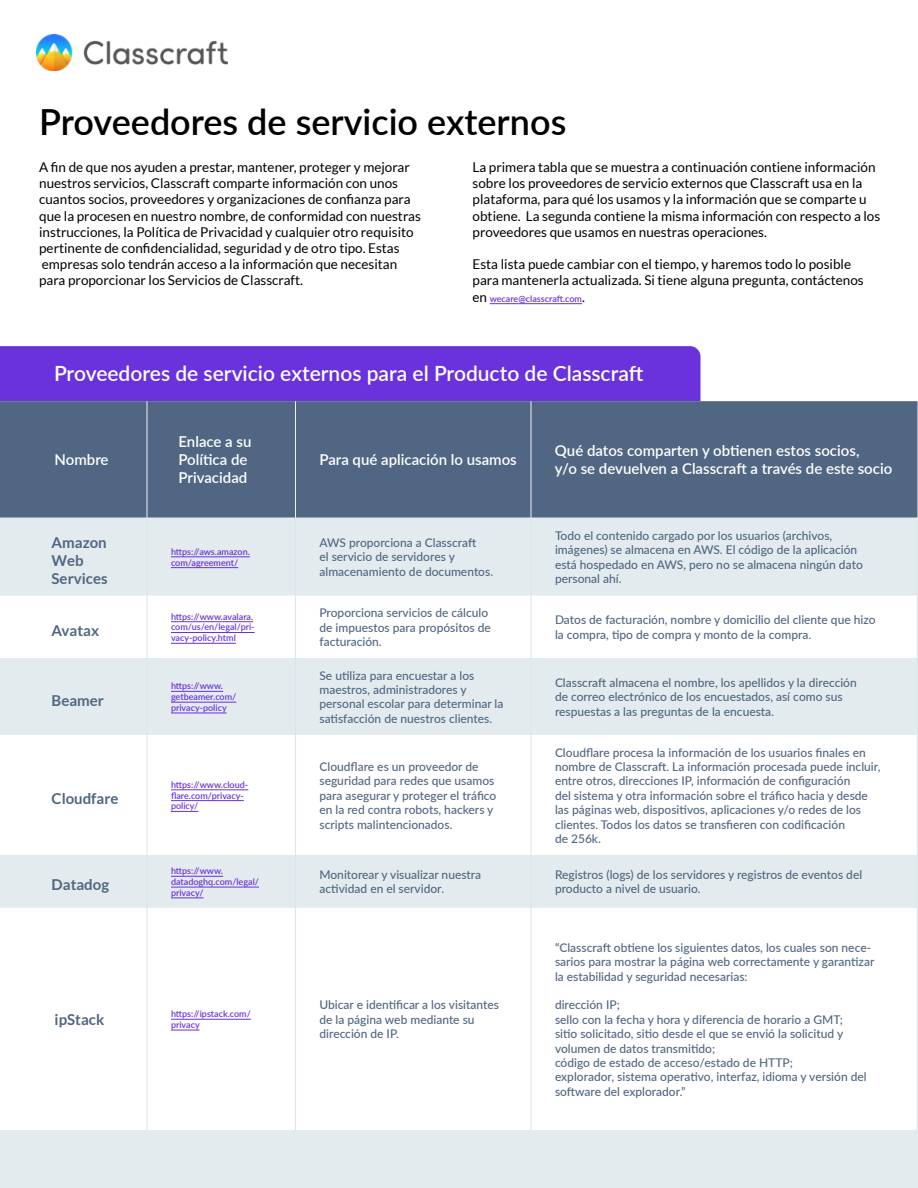
<style>
.page{position:relative;width:918px;height:1188px;background:#fff}
.page>*{position:absolute;margin:0;border:0;box-sizing:border-box;transform-origin:0 0}
.t1{font:600 36px "Lato";color:#000}
.t2{font:600 21px "Lato";color:#fff}
.t3{font:600 15px/18px "Lato";color:#fff}
.t4{font:700 15px/18px "Lato";color:#506682}
.t5{font:13.5px/16.2px "Lato";color:#000}
.t6{font:500 12px/14.4px "Lato";color:#506682}
.t7{font:600 9px/10.8px "Lato";color:#6932dc}
.s1{font-weight:400;font-size:13.5px;color:#000}
</style>
<div class="page">
<div style="left:0;top:346px;width:700px;height:55px;background:#6932dc"></div>
<div style="left:0;top:401px;width:918px;height:787px;background:#e3ebee"></div>
<img style="left:37px;top:35px;width:191px;height:36px">
<hr style="left:490px;top:303px;width:92px;height:1px;background:#6932dc">
<div style="left:0;top:401px;width:917px;height:117px;background:#506682"></div>
<svg style="left:0;top:596px;width:917px;height:534px;fill:#fff"></svg>
<hr style="left:530px;top:517px;width:2px;height:79px;background:#dce6ea">
<hr style="left:917px;top:517px;width:1px;height:79px;background:#dce6ea">
<hr style="left:530px;top:596px;width:2px;height:62px;background:#dce6ea">
<hr style="left:917px;top:596px;width:1px;height:62px;background:#dce6ea">
<hr style="left:530px;top:658px;width:2px;height:77px;background:#dce6ea">
<hr style="left:917px;top:658px;width:1px;height:77px;background:#dce6ea">
<hr style="left:530px;top:855px;width:2px;height:53px;background:#dce6ea">
<hr style="left:917px;top:855px;width:1px;height:53px;background:#dce6ea">
<hr style="left:530px;top:908px;width:2px;height:222px;background:#dce6ea">
<hr style="left:917px;top:908px;width:1px;height:222px;background:#dce6ea">
<hr style="left:530px;top:735px;width:2px;height:120px;background:#dce6ea">
<hr style="left:295px;top:517px;width:1px;height:79px;background:#dce6ea">
<hr style="left:295px;top:596px;width:1px;height:62px;background:#dce6ea">
<hr style="left:295px;top:658px;width:1px;height:77px;background:#dce6ea">
<hr style="left:295px;top:735px;width:1px;height:120px;background:#dce6ea">
<hr style="left:295px;top:855px;width:1px;height:53px;background:#dce6ea">
<hr style="left:146px;top:517px;width:2px;height:79px;background:#dce6ea">
<hr style="left:146px;top:596px;width:2px;height:62px;background:#dce6ea">
<hr style="left:146px;top:658px;width:2px;height:77px;background:#dce6ea">
<hr style="left:146px;top:735px;width:2px;height:120px;background:#dce6ea">
<hr style="left:146px;top:855px;width:2px;height:53px;background:#dce6ea">
<hr style="left:146px;top:908px;width:2px;height:222px;background:#dce6ea">
<hr style="left:295px;top:908px;width:1px;height:222px;background:#dce6ea">
<hr style="left:917px;top:735px;width:1px;height:120px;background:#dce6ea">
<hr style="left:147px;top:401px;width:1px;height:117px;background:#eaf0f3">
<hr style="left:531px;top:401px;width:1px;height:117px;background:#eaf0f3">
<hr style="left:295px;top:401px;width:1px;height:117px;background:#eaf0f3">
<hr style="left:171px;top:557px;width:79px;height:1px;background:#6932dc">
<hr style="left:171px;top:567px;width:67px;height:1px;background:#6932dc">
<hr style="left:171px;top:621px;width:82px;height:1px;background:#6932dc">
<hr style="left:171px;top:632px;width:84px;height:1px;background:#6932dc">
<hr style="left:171px;top:643px;width:65px;height:1px;background:#6932dc">
<hr style="left:171px;top:691px;width:52px;height:1px;background:#6932dc">
<hr style="left:171px;top:702px;width:65px;height:1px;background:#6932dc">
<hr style="left:171px;top:713px;width:56px;height:1px;background:#6932dc">
<hr style="left:171px;top:790px;width:77px;height:1px;background:#6932dc">
<hr style="left:171px;top:800px;width:73px;height:1px;background:#6932dc">
<svg style="left:171px;top:811px;width:27px;height:1px"></svg>
<hr style="left:171px;top:876px;width:52px;height:1px;background:#6932dc">
<hr style="left:171px;top:887px;width:88px;height:1px;background:#6932dc">
<hr style="left:171px;top:898px;width:33px;height:1px;background:#6932dc">
<hr style="left:171px;top:1019px;width:80px;height:1px;background:#6932dc">
<svg style="left:171px;top:1030px;width:29px;height:1px"></svg>
<h1 class="t1" style="left:39px;top:96px;width:529px">Proveedores de servicio externos</h1>
<p class="t5" style="left:39px;top:159px;width:383px">A fin de que nos ayuden a prestar, mantener, proteger y mejorar nuestros servicios, Classcraft comparte información con unos cuantos socios, proveedores y organizaciones de confianza para que la procesen en nuestro nombre, de conformidad con nuestras instrucciones, la Política de Privacidad y cualquier otro requisito pertinente de confidencialidad, seguridad y de otro tipo. Estas empresas solo tendrán acceso a la información que necesitan para proporcionar los Servicios de Classcraft.</p>
<p class="t5" style="left:473px;top:159px;width:409px">La primera tabla que se muestra a continuación contiene información sobre los proveedores de servicio externos que Classcraft usa en la plataforma, para qué los usamos y la información que se comparte u obtiene. La segunda contiene la misma información con respecto a los proveedores que usamos en nuestras operaciones.</p>
<p class="t5" style="left:473px;top:256px;width:393px">Esta lista puede cambiar con el tiempo, y haremos todo lo posible para mantenerla actualizada. Si tiene alguna pregunta, contáctenos</p>
<p class="t7" style="left:473px;top:293px;width:114px"><span class="s1">en</span> wecare@classcraft.com<span class="s1">.</span></p>
<h2 class="t2" style="left:54px;top:358px;width:591px">Proveedores de servicio externos para el Producto de Classcraft</h2>
<p class="t3" style="left:55px;top:450px;width:55px">Nombre</p>
<p class="t3" style="left:178px;top:432px;width:75px">Enlace a su<br>Política de<br>Privacidad</p>
<p class="t3" style="left:319px;top:450px;width:199px">Para qué aplicación lo usamos</p>
<p class="t3" style="left:555px;top:441px;width:339px">Qué datos comparten y obtienen estos socios,<br>y/o se devuelven a Classcraft a través de este socio</p>
<p class="t4" style="left:52px;top:533px;width:57px">Amazon<br>Web<br>Services</p>
<p class="t7" style="left:171px;top:546px;width:80px">https://aws.amazon. com/agreement/</p>
<p class="t6" style="left:320px;top:535px;width:175px">AWS proporciona a Classcraft<br>el servicio de servidores y almacenamiento de documentos.</p>
<p class="t6" style="left:555px;top:528px;width:309px">Todo el contenido cargado por los usuarios (archivos, imágenes) se almacena en AWS. El código de la aplicación está hospedado en AWS, pero no se almacena ningún dato personal ahí.</p>
<p class="t4" style="left:52px;top:621px;width:49px">Avatax</p>
<p class="t7" style="left:171px;top:611px;width:85px">https://www.avalara. com/us/en/legal/pri&shy;vacy-policy.html</p>
<p class="t6" style="left:320px;top:605px;width:173px">Proporciona servicios de cálculo de impuestos para propósitos de facturación.</p>
<p class="t6" style="left:555px;top:612px;width:322px">Datos de facturación, nombre y domicilio del cliente que hizo la compra, tipo de compra y monto de la compra.</p>
<p class="t4" style="left:52px;top:691px;width:54px">Beamer</p>
<p class="t7" style="left:171px;top:680px;width:67px">https://www. getbeamer.com/ privacy-policy</p>
<p class="t6" style="left:320px;top:668px;width:185px">Se utiliza para encuestar a los maestros, administradores y personal escolar para determinar la satisfacción de nuestros clientes.</p>
<p class="t6" style="left:555px;top:675px;width:303px">Classcraft almacena el nombre, los apellidos y la dirección de correo electrónico de los encuestados, así como sus respuestas a las preguntas de la encuesta.</p>
<p class="t4" style="left:52px;top:789px;width:68px">Cloudfare</p>
<p class="t7" style="left:171px;top:779px;width:79px">https://www.cloud&shy;flare.com/privacy&shy;policy/</p>
<p class="t6" style="left:320px;top:759px;width:178px">Cloudflare es un proveedor de seguridad para redes que usamos para asegurar y proteger el tráfico en la red contra robots, hackers y scripts malintencionados.</p>
<p class="t6" style="left:555px;top:744px;width:327px">Cloudflare procesa la información de los usuarios finales en nombre de Classcraft. La información procesada puede incluir, entre otros, direcciones IP, información de configuración<br>del sistema y otra información sobre el tráfico hacia y desde las páginas web, dispositivos, aplicaciones y/o redes de los clientes. Todos los datos se transfieren con codificación<br>de 256k.</p>
<p class="t4" style="left:52px;top:876px;width:59px">Datadog</p>
<p class="t7" style="left:171px;top:865px;width:89px">https://www. datadoghq.com/legal/ privacy/</p>
<p class="t6" style="left:320px;top:867px;width:163px">Monitorear y visualizar nuestra actividad en el servidor.</p>
<p class="t6" style="left:555px;top:867px;width:309px">Registros (logs) de los servidores y registros de eventos del producto a nivel de usuario.</p>
<p class="t4" style="left:55px;top:1010px;width:51px">ipStack</p>
<p class="t7" style="left:171px;top:1008px;width:81px">https://ipstack.com/ privacy</p>
<p class="t6" style="left:320px;top:997px;width:181px">Ubicar e identificar a los visitantes de la página web mediante su dirección de IP.</p>
<p class="t6" style="left:555px;top:940px;width:321px">“Classcraft obtiene los siguientes datos, los cuales son nece&shy;sarios para mostrar la página web correctamente y garantizar la estabilidad y seguridad necesarias:</p>
<p class="t6" style="left:555px;top:997px;width:313px">dirección IP;<br>sello con la fecha y hora y diferencia de horario a GMT; sitio solicitado, sitio desde el que se envió la solicitud y volumen de datos transmitido;<br>código de estado de acceso/estado de HTTP;<br>explorador, sistema operativo, interfaz, idioma y versión del software del explorador.”</p>
</div>
